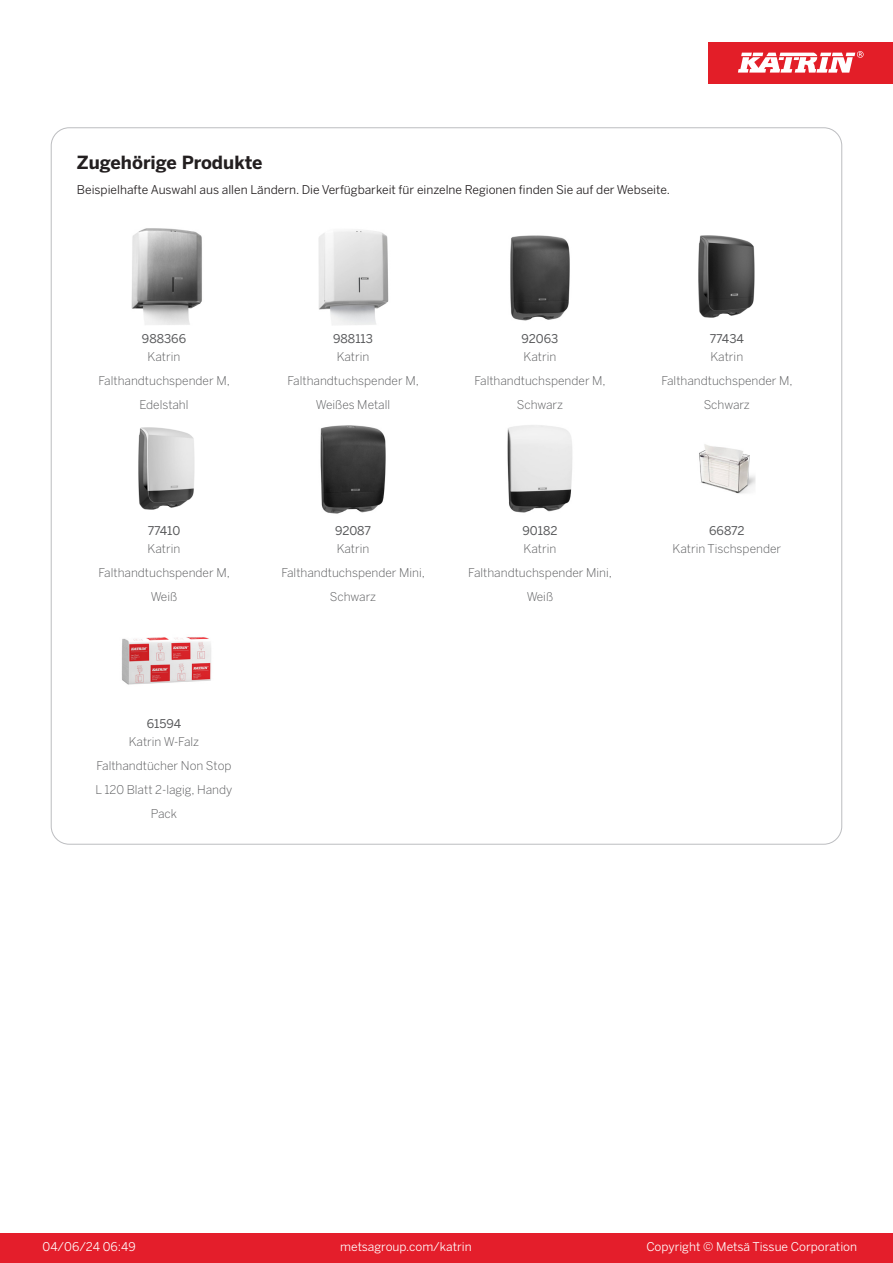
<style>
.page{position:relative;width:893px;height:1263px;background:#fff}
.page>*{position:absolute;margin:0;border:0;box-sizing:border-box;transform-origin:0 0}
.T_TableHeader{font:700 18px "Benton Sans";color:#231f20}
.T_RelatedName{font:300 12px/24px "Benton Sans";color:#57585a;text-align:center}
.T_TableBody{font:12px "Benton Sans";color:#231f20}
.t1{font:12px "Benton Sans";color:#fff}
.T_RelatedCode{font:12px "Benton Sans";color:#57585a}
</style>
<div class="page">
<div style="left:0;top:1233px;width:893px;height:30px;background:#e41e2b"></div>
<div style="left:708px;top:43px;width:185px;height:41px;background:#e31e28"></div>
<svg style="left:738px;top:51px;width:126px;height:22px"></svg>
<img style="left:131px;top:228px;width:71px;height:97px">
<img style="left:318px;top:230px;width:71px;height:95px">
<img style="left:510px;top:235px;width:60px;height:86px">
<img style="left:698px;top:235px;width:57px;height:83px">
<img style="left:138px;top:427px;width:57px;height:83px">
<img style="left:320px;top:425px;width:66px;height:89px">
<img style="left:507px;top:425px;width:66px;height:88px">
<img style="left:699px;top:444px;width:57px;height:50px">
<img style="left:121px;top:637px;width:90px;height:48px">
<p class="T_TableHeader" style="left:77px;top:151px;width:187px">Zugehörige Produkte</p>
<p class="T_TableBody" style="left:77px;top:183px;width:595px">Beispielhafte Auswahl aus allen Ländern. Die Verfügbarkeit für einzelne Regionen finden Sie auf der Webseite.</p>
<p class="T_RelatedCode" style="left:142px;top:331px;width:46px">988366</p>
<p class="T_RelatedCode" style="left:333px;top:331px;width:41px">988113</p>
<p class="T_RelatedCode" style="left:522px;top:331px;width:38px">92063</p>
<p class="T_RelatedCode" style="left:710px;top:331px;width:36px">77434</p>
<p class="T_RelatedName" style="left:99px;top:345px;width:133px">Katrin<br>Falthandtuchspender M,<br>Edelstahl</p>
<p class="T_RelatedName" style="left:288px;top:345px;width:133px">Katrin<br>Falthandtuchspender M,<br>Weißes Metall</p>
<p class="T_RelatedName" style="left:474px;top:345px;width:133px">Katrin<br>Falthandtuchspender M,<br>Schwarz</p>
<p class="T_RelatedName" style="left:661px;top:345px;width:133px">Katrin<br>Falthandtuchspender M,<br>Schwarz</p>
<p class="T_RelatedCode" style="left:148px;top:524px;width:34px">77410</p>
<p class="T_RelatedCode" style="left:335px;top:524px;width:37px">92087</p>
<p class="T_RelatedCode" style="left:522px;top:524px;width:37px">90182</p>
<p class="T_RelatedCode" style="left:709px;top:524px;width:37px">66872</p>
<p class="T_RelatedName" style="left:99px;top:537px;width:133px">Katrin<br>Falthandtuchspender M,<br>Weiß</p>
<p class="T_RelatedName" style="left:281px;top:537px;width:145px">Katrin<br>Falthandtuchspender Mini,<br>Schwarz</p>
<p class="T_RelatedName" style="left:468px;top:537px;width:145px">Katrin<br>Falthandtuchspender Mini,<br>Weiß</p>
<p class="T_RelatedName" style="left:673px;top:537px;width:110px">Katrin Tischspender</p>
<p class="T_RelatedCode" style="left:147px;top:716px;width:36px">61594</p>
<p class="T_RelatedName" style="left:96px;top:729px;width:138px">Katrin W-Falz<br>Falthandtücher Non Stop<br>L 120 Blatt 2-lagig, Handy<br>Pack</p>
<p class="t1" style="left:43px;top:1239px;width:95px">04/06/24 06:49</p>
<p class="t1" style="left:340px;top:1239px;width:133px">metsagroup.com/katrin</p>
<p class="t1" style="left:646px;top:1239px;width:212px">Copyright © Metsä Tissue Corporation</p>
</div>
